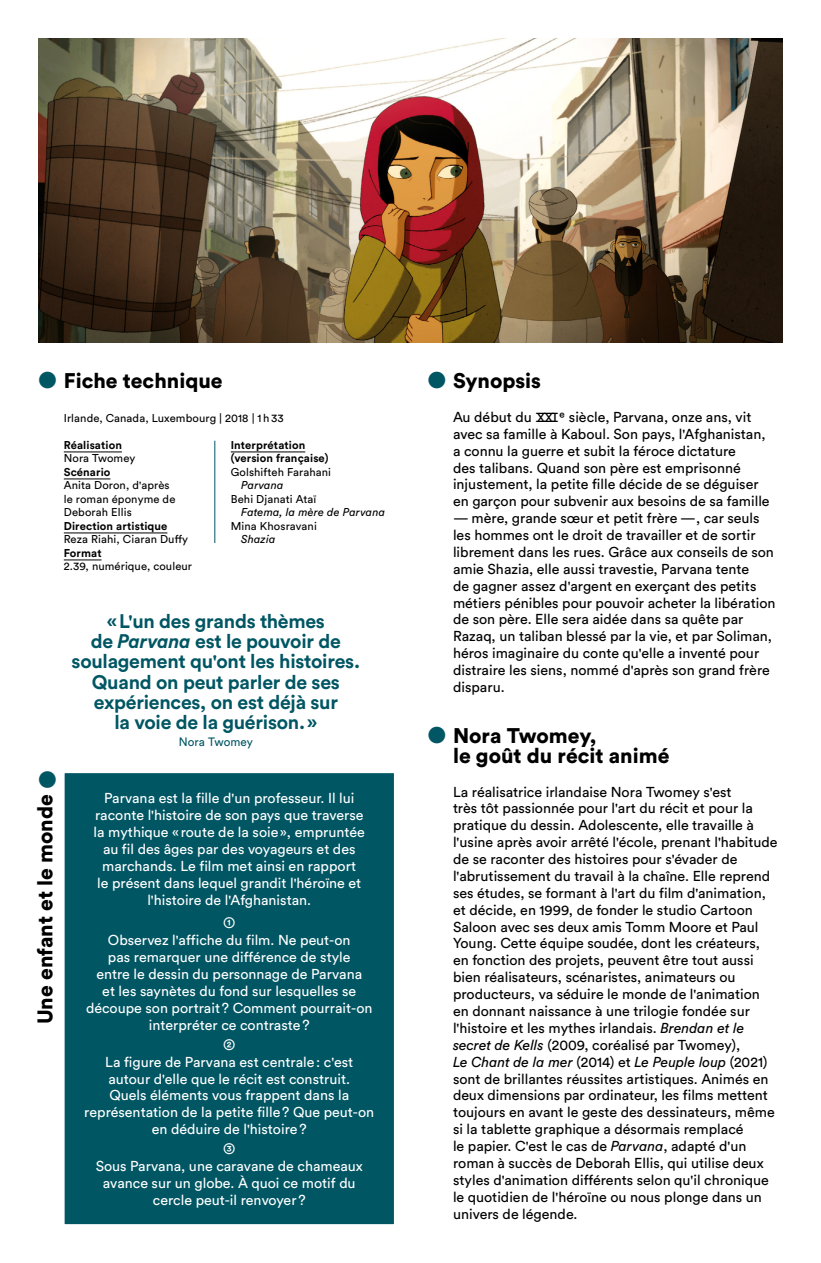
<style>
.page{position:relative;width:821px;height:1263px;background:#fff}
.page>*{position:absolute;margin:0;border:0;box-sizing:border-box;transform-origin:0 0}
.TITRES{font:900 21px/20.2px "Circular Std";color:#000}
.t1{font:700 19.5px/20.2px "Circular Std";letter-spacing:-.015em;color:#005663;text-align:center}
.ENCADRE-NUMEROS{font:15px "Circular Std";color:#fff}
.TITRES-2{font:14.25px/17px "Circular Std";color:#000}
.QUESTIONS_encadré{font:14.25px/16.8px "Circular Std";color:#fff;text-align:center}
.ENCADRE-NUMEROS-2{font:14.25px/17px "Circular Std";color:#fff;text-align:center}
.t2{font:12px "Circular Std";letter-spacing:.01em;color:#005663}
.t3{font:11.25px/13.5px "Circular Std";letter-spacing:.01em;color:#000}
.t4{font:700 11.25px/13.5px "Circular Std";letter-spacing:.01em;color:#000}
.t5{font:italic 11.25px "Circular Std";letter-spacing:.01em;color:#000}
.s1{font-weight:400;font-style:italic;font-size:22.5px;color:#005663}
.s2{font-style:italic}
</style>
<div class="page">
<hr style="left:64px;top:452px;width:58px;height:1px;background:#000">
<hr style="left:64px;top:479px;width:46px;height:1px;background:#000">
<hr style="left:64px;top:533px;width:103px;height:1px;background:#000">
<hr style="left:64px;top:560px;width:38px;height:1px;background:#000">
<hr style="left:231px;top:452px;width:74px;height:1px;background:#000">
<hr style="left:214px;top:441px;width:1px;height:102px;background:#005663">
<div style="left:53px;top:761px;width:353px;height:475px;background:#005663"></div>
<div style="left:41px;top:749px;width:377px;height:499px;border:24px solid #fff"></div>
<img style="left:38px;top:38px;width:744px;height:305px">
<p class="TITRES" style="left:38px;top:370px;width:186px"><span class="s1">●</span> Fiche technique</p>
<p class="t3" style="left:64px;top:411px;width:221px">Irlande, Canada, Luxembourg | 2018 | 1 h 33</p>
<p class="t4" style="left:64px;top:438px;width:60px">Réalisation</p>
<p class="t3" style="left:64px;top:452px;width:73px">Nora Twomey</p>
<p class="t4" style="left:64px;top:465px;width:48px">Scénario</p>
<p class="t3" style="left:64px;top:479px;width:113px">Anita Doron, d'après le roman éponyme de<br>Deborah Ellis</p>
<p class="t4" style="left:64px;top:519px;width:105px">Direction artistique</p>
<p class="t3" style="left:64px;top:533px;width:126px">Reza Riahi, Ciaran Duffy</p>
<p class="t4" style="left:64px;top:546px;width:39px">Format</p>
<p class="t3" style="left:64px;top:560px;width:130px">2.39, numérique, couleur</p>
<p class="t4" style="left:231px;top:438px;width:99px">Interprétation (version française)</p>
<p class="t3" style="left:231px;top:465px;width:102px">Golshifteh Farahani</p>
<p class="t5" style="left:241px;top:479px;width:44px">Parvana</p>
<p class="t3" style="left:231px;top:492px;width:87px">Behi Djanati Ataï</p>
<p class="t5" style="left:241px;top:506px;width:145px">Fatema, la mère de Parvana</p>
<p class="t3" style="left:231px;top:519px;width:88px">Mina Khosravani</p>
<p class="t5" style="left:241px;top:533px;width:36px">Shazia</p>
<p class="TITRES" style="left:35px;top:1024px;width:255px;rotate:-90deg">Une enfant et le monde <span class="s1">●</span></p>
<p class="t1" style="left:72px;top:610px;width:290px">«L'un des grands thèmes<br>de <span class="s2">Parvana</span> est le pouvoir de soulagement qu'ont les histoires.<br>Quand on peut parler de ses expériences, on est déjà sur<br>la voie de la guérison.»</p>
<p class="t2" style="left:179px;top:734px;width:76px">Nora Twomey</p>
<p class="ENCADRE-NUMEROS-2" style="left:94px;top:790px;width:273px">Parvana est la fille d'un professeur. Il lui raconte l'histoire de son pays que traverse la mythique « route de la soie», empruntée au fil des âges par des voyageurs et des marchands. Le film met ainsi en rapport<br>le présent dans lequel grandit l'héroïne et l'histoire de l'Afghanistan.</p>
<p class="ENCADRE-NUMEROS" style="left:223px;top:914px;width:14px">➀</p>
<p class="QUESTIONS_encadré" style="left:86px;top:931px;width:288px">Observez l'affiche du film. Ne peut-on<br>pas remarquer une différence de style<br>entre le dessin du personnage de Parvana<br>et les saynètes du fond sur lesquelles se découpe son portrait? Comment pourrait-on interpréter ce contraste?</p>
<p class="ENCADRE-NUMEROS" style="left:223px;top:1035px;width:14px">➁</p>
<p class="QUESTIONS_encadré" style="left:84px;top:1053px;width:291px">La figure de Parvana est centrale: c'est autour d'elle que le récit est construit.<br>Quels éléments vous frappent dans la représentation de la petite fille? Que peut-on en déduire de l'histoire?</p>
<p class="ENCADRE-NUMEROS" style="left:223px;top:1140px;width:14px">➂</p>
<p class="ENCADRE-NUMEROS-2" style="left:96px;top:1158px;width:268px">Sous Parvana, une caravane de chameaux avance sur un globe. À quoi ce motif du cercle peut-il renvoyer?</p>
<h1 class="TITRES" style="left:427px;top:370px;width:115px"><span class="s1">●</span> Synopsis</h1>
<h1 class="TITRES-2" style="left:453px;top:408px;width:318px">Au début du ⅩⅩⅠe siècle, Parvana, onze ans, vit avec sa famille à Kaboul. Son pays, l'Afghanistan, a connu la guerre et subit la féroce dictature<br>des talibans. Quand son père est emprisonné injustement, la petite fille décide de se déguiser en garçon pour subvenir aux besoins de sa famille</h1>
<h1 class="TITRES-2" style="left:453px;top:510px;width:324px">— mère, grande sœur et petit frère —, car seuls les hommes ont le droit de travailler et de sortir librement dans les rues. Grâce aux conseils de son amie Shazia, elle aussi travestie, Parvana tente<br>de gagner assez d'argent en exerçant des petits métiers pénibles pour pouvoir acheter la libération de son père. Elle sera aidée dans sa quête par Razaq, un taliban blessé par la vie, et par Soliman, héros imaginaire du conte qu'elle a inventé pour distraire les siens, nommé d'après son grand frère disparu.</h1>
<h1 class="TITRES" style="left:453px;top:725px;width:218px;text-indent:-26px"><span class="s1">●</span> Nora Twomey,<br>le goût du récit animé</h1>
<h1 class="TITRES-2" style="left:453px;top:783px;width:326px">La réalisatrice irlandaise Nora Twomey s'est<br>très tôt passionnée pour l'art du récit et pour la pratique du dessin. Adolescente, elle travaille à l'usine après avoir arrêté l'école, prenant l'habitude de se raconter des histoires pour s'évader de l'abrutissement du travail à la chaîne. Elle reprend ses études, se formant à l'art du film d'animation, et décide, en 1999, de fonder le studio Cartoon Saloon avec ses deux amis Tomm Moore et Paul Young. Cette équipe soudée, dont les créateurs, en fonction des projets, peuvent être tout aussi bien réalisateurs, scénaristes, animateurs ou producteurs, va séduire le monde de l'animation en donnant naissance à une trilogie fondée sur l'histoire et les mythes irlandais. <span class="s2">Brendan et le secret de Kells</span> (2009, coréalisé par Twomey),<br><span class="s2">Le Chant de la mer</span> (2014) et <span class="s2">Le Peuple loup</span> (2021) sont de brillantes réussites artistiques. Animés en deux dimensions par ordinateur, les films mettent toujours en avant le geste des dessinateurs, même si la tablette graphique a désormais remplacé<br>le papier. C'est le cas de <span class="s2">Parvana</span>, adapté d'un roman à succès de Deborah Ellis, qui utilise deux styles d'animation différents selon qu'il chronique le quotidien de l'héroïne ou nous plonge dans un univers de légende.</h1>
</div>
